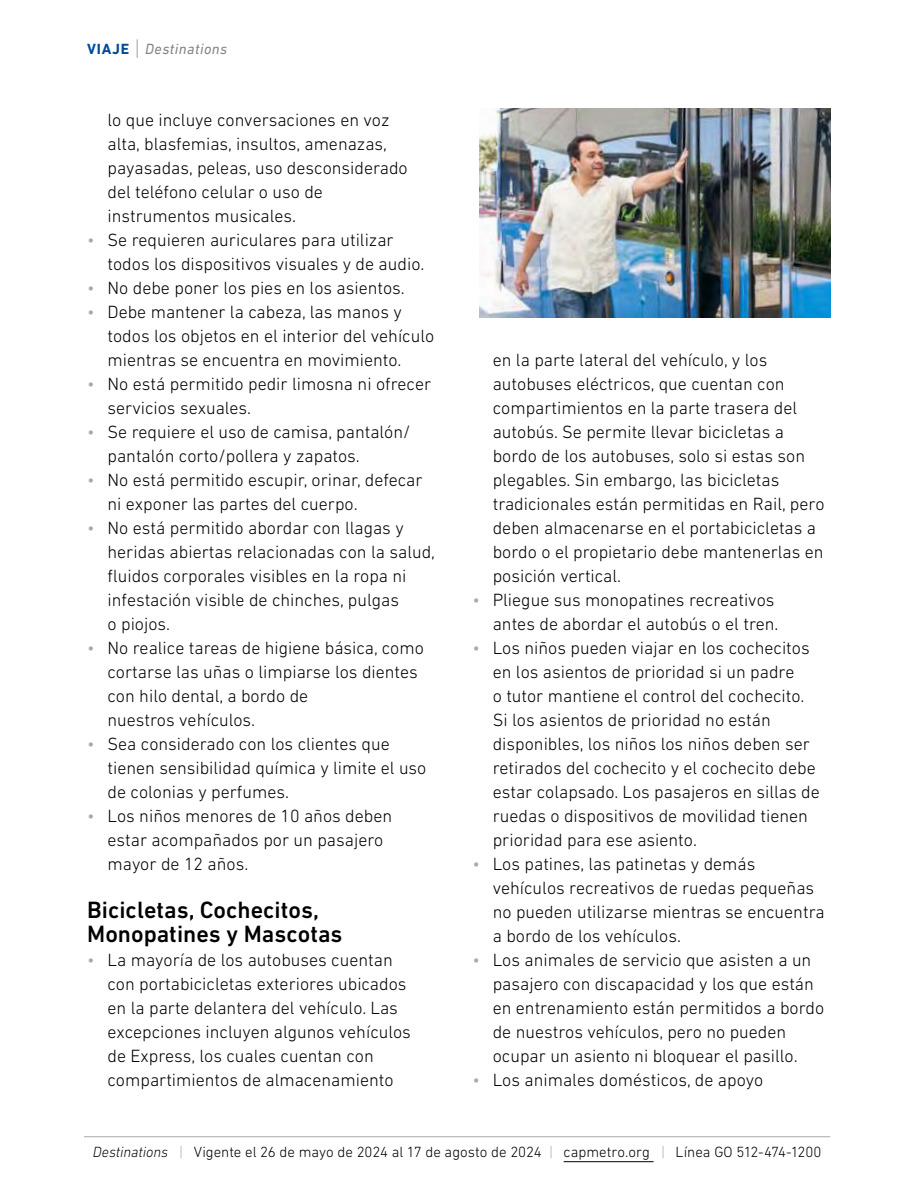
<style>
.page{position:relative;width:918px;height:1188px;background:#fff}
.page>*{position:absolute;margin:0;border:0;box-sizing:border-box;transform-origin:0 0}
.t1{font:500 24px/24px "DIN Next LT Pro";color:#000}
.t2{font:300 18px/24px "DIN Next LT Pro";color:#000}
.t3{font:300 15px "DIN Next LT Pro";color:#000}
.t4{font:italic 15px "DIN Next LT Pro";letter-spacing:.03em;color:#808285}
.s1{font-weight:700;font-style:normal;color:#004a98}
.s2{font-weight:300;font-style:normal;font-size:22.5px}
.s3{color:#a7a9ac}
.s4{font-style:italic}
.s5{font-style:italic;color:#a7a9ac}
</style>
<div class="page">
<hr style="left:84px;top:1137px;width:746px;height:1px;background:#a7a9ac">
<hr style="left:564px;top:1161px;width:90px;height:1px;background:#000">
<img style="left:479px;top:108px;width:351px;height:210px">
<p class="t4" style="left:87px;top:40px;width:141px"><span class="s1">VIAJE</span> <span class="s2">|</span> Destinations</p>
<p class="t2" style="left:108px;top:108px;width:302px">lo que incluye conversaciones en voz alta, blasfemias, insultos, amenazas, payasadas, peleas, uso desconsiderado del teléfono celular o uso de instrumentos musicales.</p>
<p class="t2" style="left:108px;top:228px;width:318px;text-indent:-20px"><span class="s3">•</span> Se requieren auriculares para utilizar todos los dispositivos visuales y de audio.</p>
<p class="t2" style="left:87px;top:276px;width:319px"><span class="s3">•</span> No debe poner los pies en los asientos.</p>
<p class="t2" style="left:108px;top:300px;width:328px;text-indent:-20px"><span class="s3">•</span> Debe mantener la cabeza, las manos y todos los objetos en el interior del vehículo mientras se encuentra en movimiento.</p>
<p class="t2" style="left:108px;top:372px;width:325px;text-indent:-20px"><span class="s3">•</span> No está permitido pedir limosna ni ofrecer servicios sexuales.</p>
<p class="t2" style="left:108px;top:420px;width:304px;text-indent:-20px"><span class="s3">•</span> Se requiere el uso de camisa, pantalón/ pantalón corto/pollera y zapatos.</p>
<p class="t2" style="left:108px;top:468px;width:317px;text-indent:-20px"><span class="s3">•</span> No está permitido escupir, orinar, defecar ni exponer las partes del cuerpo.</p>
<p class="t2" style="left:108px;top:516px;width:329px;text-indent:-20px"><span class="s3">•</span> No está permitido abordar con llagas y heridas abiertas relacionadas con la salud, fluidos corporales visibles en la ropa ni infestación visible de chinches, pulgas<br>o piojos.</p>
<p class="t2" style="left:108px;top:636px;width:318px;text-indent:-20px"><span class="s3">•</span> No realice tareas de higiene básica, como cortarse las uñas o limpiarse los dientes con hilo dental, a bordo de<br>nuestros vehículos.</p>
<p class="t2" style="left:108px;top:732px;width:320px;text-indent:-20px"><span class="s3">•</span> Sea considerado con los clientes que tienen sensibilidad química y limite el uso de colonias y perfumes.</p>
<p class="t2" style="left:108px;top:804px;width:286px;text-indent:-20px"><span class="s3">•</span> Los niños menores de 10 años deben estar acompañados por un pasajero mayor de 12 años.</p>
<h1 class="t1" style="left:87px;top:898px;width:257px">Bicicletas, Cochecitos,<br>Monopatines y Mascotas</h1>
<p class="t2" style="left:108px;top:948px;width:305px;text-indent:-20px"><span class="s3">•</span> La mayoría de los autobuses cuentan con portabicicletas exteriores ubicados en la parte delantera del vehículo. Las excepciones incluyen algunos vehículos de Express, los cuales cuentan con compartimientos de almacenamiento</p>
<p class="t2" style="left:493px;top:348px;width:333px">en la parte lateral del vehículo, y los autobuses eléctricos, que cuentan con compartimientos en la parte trasera del autobús. Se permite llevar bicicletas a bordo de los autobuses, solo si estas son plegables. Sin embargo, las bicicletas tradicionales están permitidas en Rail, pero deben almacenarse en el portabicicletas a bordo o el propietario debe mantenerlas en posición vertical.</p>
<p class="t2" style="left:473px;top:588px;width:308px;text-align:right"><span class="s3">•</span> Pliegue sus monopatines recreativos antes de abordar el autobús o el tren.</p>
<p class="t2" style="left:493px;top:636px;width:329px;text-indent:-20px"><span class="s3">•</span> Los niños pueden viajar en los cochecitos en los asientos de prioridad si un padre<br>o tutor mantiene el control del cochecito.<br>Si los asientos de prioridad no están disponibles, los niños los niños deben ser retirados del cochecito y el cochecito debe estar colapsado. Los pasajeros en sillas de ruedas o dispositivos de movilidad tienen prioridad para ese asiento.</p>
<p class="t2" style="left:493px;top:852px;width:333px;text-indent:-20px"><span class="s3">•</span> Los patines, las patinetas y demás vehículos recreativos de ruedas pequeñas no pueden utilizarse mientras se encuentra a bordo de los vehículos.</p>
<p class="t2" style="left:493px;top:948px;width:333px;text-indent:-20px"><span class="s3">•</span> Los animales de servicio que asisten a un pasajero con discapacidad y los que están en entrenamiento están permitidos a bordo de nuestros vehículos, pero no pueden ocupar un asiento ni bloquear el pasillo.</p>
<p class="t2" style="left:473px;top:1067px;width:292px"><span class="s3">•</span> Los animales domésticos, de apoyo</p>
<p class="t3" style="left:93px;top:1143px;width:730px"><span class="s4">Destinations</span> <span class="s5">|</span> Vigente el 26 de mayo de 2024 al 17 de agosto de 2024 <span class="s5">|</span> capmetro.org <span class="s5">|</span> Línea GO 512-474-1200</p>
</div>
